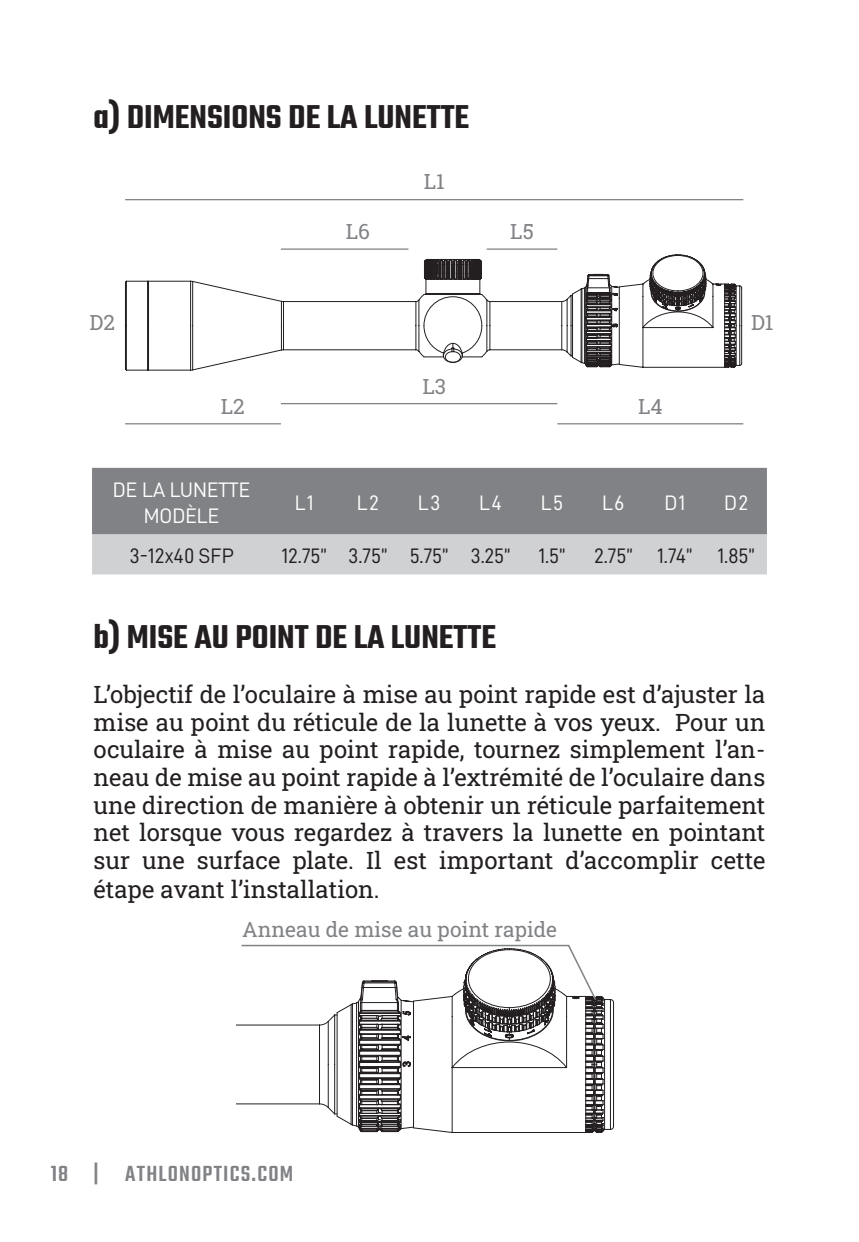
<style>
.page{position:relative;width:859px;height:1242px;background:#fff}
.page>*{position:absolute;margin:0;border:0;box-sizing:border-box;transform-origin:0 0}
.Text_Standard{font:600 36px "Teko";color:#231f20}
.Text_Standard-2{font:24px/27.9px "Roboto Slab";color:#231f20;text-align:justify}
.t1{font:500 24px "Teko";letter-spacing:.05em;color:#808285}
.t2{font:21px "D DIN";letter-spacing:-.01em;color:#231f20}
.t3{font:21px/25.2px "D DIN";color:#fff;text-align:center}
.Text_Standard-3{font:21px "Roboto Slab";color:#808285}
.Text_Standard_No_Gri{font:21px "Roboto Slab";color:#808285}
</style>
<div class="page">
<div style="left:92px;top:468px;width:675px;height:66px;background:#808285"></div>
<div style="left:92px;top:534px;width:675px;height:40px;background:#d0d1d3"></div>
<svg style="left:236px;top:944px;width:378px;height:189px"></svg>
<hr style="left:487px;top:248px;width:70px;height:2px;background:#808285">
<hr style="left:557px;top:423px;width:186px;height:1px;background:#808285">
<hr style="left:125px;top:423px;width:156px;height:1px;background:#808285">
<hr style="left:281px;top:248px;width:127px;height:2px;background:#808285">
<hr style="left:125px;top:199px;width:618px;height:1px;background:#808285">
<hr style="left:281px;top:403px;width:276px;height:1px;background:#808285">
<svg style="left:124px;top:280px;width:23px;height:91px"></svg>
<svg style="left:147px;top:280px;width:276px;height:91px"></svg>
<svg style="left:423px;top:254px;width:319px;height:114px"></svg>
<p class="Text_Standard" style="left:94px;top:95px;width:377px">a) DIMENSIONS DE LA LUNETTE</p>
<p class="Text_Standard_No_Gri" style="left:346px;top:217px;width:26px">L6</p>
<p class="Text_Standard_No_Gri" style="left:424px;top:167px;width:23px">L1</p>
<p class="Text_Standard_No_Gri" style="left:510px;top:217px;width:25px">L5</p>
<p class="Text_Standard_No_Gri" style="left:90px;top:308px;width:27px">D2</p>
<p class="Text_Standard_No_Gri" style="left:751px;top:308px;width:24px">D1</p>
<p class="Text_Standard_No_Gri" style="left:422px;top:372px;width:25px">L3</p>
<p class="Text_Standard_No_Gri" style="left:221px;top:392px;width:26px">L2</p>
<p class="Text_Standard_No_Gri" style="left:638px;top:392px;width:26px">L4</p>
<p class="t3" style="left:113px;top:477px;width:139px">DE LA LUNETTE<br>MODÈLE</p>
<p class="t3" style="left:295px;top:490px;width:21px">L1</p>
<p class="t3" style="left:357px;top:490px;width:23px">L2</p>
<p class="t3" style="left:418px;top:490px;width:24px">L3</p>
<p class="t3" style="left:479px;top:490px;width:24px">L4</p>
<p class="t3" style="left:541px;top:490px;width:24px">L5</p>
<p class="t3" style="left:602px;top:490px;width:24px">L6</p>
<p class="t3" style="left:664px;top:490px;width:23px">D1</p>
<p class="t3" style="left:724px;top:490px;width:25px">D2</p>
<p class="t2" style="left:129px;top:544px;width:106px">3-12x40 SFP</p>
<p class="t2" style="left:281px;top:544px;width:47px">12.75”</p>
<p class="t2" style="left:348px;top:544px;width:41px">3.75”</p>
<p class="t2" style="left:410px;top:544px;width:41px">5.75”</p>
<p class="t2" style="left:471px;top:544px;width:42px">3.25”</p>
<p class="t2" style="left:538px;top:544px;width:28px">1.5”</p>
<p class="t2" style="left:594px;top:544px;width:40px">2.75”</p>
<p class="t2" style="left:657px;top:544px;width:37px">1.74”</p>
<p class="t2" style="left:717px;top:544px;width:39px">1.85”</p>
<p class="Text_Standard" style="left:94px;top:615px;width:404px">b) MISE AU POINT DE LA LUNETTE</p>
<p class="Text_Standard-2" style="left:94px;top:680px;width:673px">L’objectif de l’oculaire à mise au point rapide est d’ajuster la mise au point du réticule de la lunette à vos yeux. Pour un oculaire à mise au point rapide, tournez simplement l’an&shy;neau de mise au point rapide à l’extrémité de l’oculaire dans une direction de manière à obtenir un réticule parfaitement net lorsque vous regardez à travers la lunette en pointant sur une surface plate. Il est important d’accomplir cette étape avant l’installation.</p>
<p class="Text_Standard-3" style="left:242px;top:915px;width:316px">Anneau de mise au point rapide</p>
<p class="t1" style="left:51px;top:1160px;width:244px">18 | ATHLONOPTICS.COM</p>
</div>
